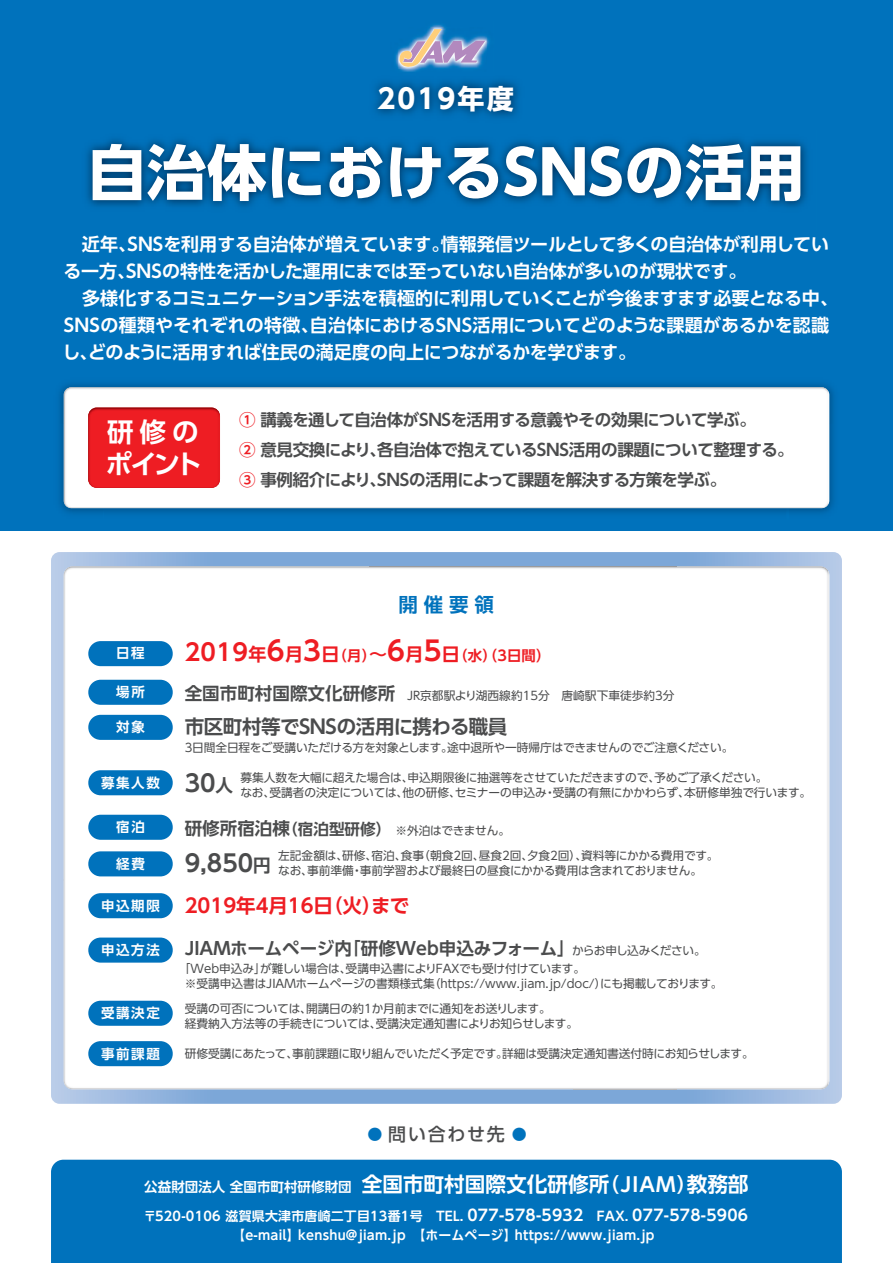
<style>
.page{position:relative;width:893px;height:1263px;background:#fff}
.page>*{position:absolute;margin:0;border:0;box-sizing:border-box;transform-origin:0 0}
.t1{font:700 60px "UD Shin Go Pro";color:#fff}
.t2{font:700 27px "UD Shin Go Pro";letter-spacing:.08em;color:#fff}
.t3{font:700 26.55px/32px "UD Shin Go Pro De";letter-spacing:-.05em;color:#fff}
.t4{font:700 19.5px "UD Shin Go Pro De";letter-spacing:-.02em;color:#4b4c4d}
.t5{font:700 19.5px "UD Shin Go Pro De";color:#ee1d23}
.t6{font:700 19.5px "UD Shin Go Pro De";color:#0072bc}
.t7{font:700 18px/27px "UD Shin Go Pro De";letter-spacing:-.005em;color:#fff}
.t8{font:500 18px "UD Shin Go Pro";letter-spacing:.1em;color:#4b4c4d}
.t9{font:700 17.55px "UD Shin Go Pro De";color:#4b4c4d}
.t10{font:700 16.5px/30px "UD Shin Go Pro De";letter-spacing:-.025em;color:#4b4c4d}
.t11{font:700 14.4px "UD Shin Go Pro De";color:#ee1d23}
.t12{font:700 13.5px "UD Shin Go Pro De";color:#fff}
.t13{font:700 13.5px "UD Shin Go Pro De";letter-spacing:.12em;color:#fff}
.t14{font:700 12.9px/19.2px "UD Shin Go Pro De";letter-spacing:.02em;color:#fff;text-align:center}
.t15{font:11.7px/15px "UD Shin Go Pro";letter-spacing:-.015em;color:#4b4c4d}
.s1{color:#ee1d23}
.s2{font-size:23.4px}
.s3{font-size:18px}
.s4{font-size:27px}
.s5{font-family:"UD Shin Go Pro De";font-weight:700;font-size:17.55px}
.s6{font-size:23.4px;color:#4b4c4d}
.s7{font-size:17.55px;color:#4b4c4d}
.s8{font-family:"UD Shin Go Pro De";font-weight:700;font-size:15.6px}
.s9{font-family:"UD Shin Go Pro";font-weight:400;font-size:11.7px}
.s10{font-size:15px;color:#0072bc}
.s11{font-size:20.7px}
.s12{font-size:19.8px}
.s13{font-size:15.45px}
</style>
<div class="page">
<div style="left:51px;top:1160px;width:791px;height:103px;background:#0072bc"></div>
<div style="left:0;top:0;width:893px;height:531px;background:#0072bc"></div>
<img style="left:395px;top:25px;width:94px;height:47px">
<img style="left:398px;top:28px;width:89px;height:40px">
<svg style="left:399px;top:29px;width:86px;height:39px"></svg>
<img style="left:86px;top:139px;width:721px;height:68px">
<svg style="left:51px;top:552px;width:791px;height:552px"></svg>
<img style="left:64px;top:566px;width:765px;height:523px">
<div style="left:88px;top:641px;width:85px;height:25px;background:#0072bc;border-radius:12px"></div>
<div style="left:88px;top:680px;width:85px;height:25px;background:#0072bc;border-radius:12px"></div>
<div style="left:88px;top:893px;width:85px;height:25px;background:#0072bc;border-radius:12px"></div>
<div style="left:88px;top:1041px;width:85px;height:25px;background:#0072bc;border-radius:12px"></div>
<div style="left:88px;top:715px;width:85px;height:25px;background:#0072bc;border-radius:12px"></div>
<div style="left:88px;top:851px;width:85px;height:25px;background:#0072bc;border-radius:12px"></div>
<div style="left:88px;top:815px;width:85px;height:25px;background:#0072bc;border-radius:12px"></div>
<div style="left:88px;top:937px;width:85px;height:26px;background:#0072bc;border-radius:12px"></div>
<div style="left:88px;top:1001px;width:85px;height:25px;background:#0072bc;border-radius:12px"></div>
<div style="left:88px;top:770px;width:85px;height:25px;background:#0072bc;border-radius:12px"></div>
<div style="left:59px;top:384px;width:775px;height:39px;background:#0065a8"></div>
<img style="left:59px;top:423px;width:45px;height:91px">
<img style="left:788px;top:423px;width:46px;height:91px">
<img style="left:104px;top:508px;width:684px;height:6px">
<div style="left:64px;top:387px;width:765px;height:121px;background:#fff"></div>
<div style="left:88px;top:408px;width:132px;height:80px;background:#ee1d23"></div>
<h2 class="t2" style="left:378px;top:76px;width:138px">2019年度</h2>
<h1 class="t1" style="left:87px;top:124px;width:719px">自治体におけるSNSの活用</h1>
<p class="t7" style="left:63px;top:230px;width:777px">　近年、SNSを利用する自治体が増えています。情報発信ツールとして多くの自治体が利用している一方、SNSの特性を活かした運用にまでは至っていない自治体が多いのが現状です。<br>　多様化するコミュニケーション手法を積極的に利用していくことが今後ますます必要となる中、SNSの種類やそれぞれの特徴、自治体におけるSNS活用についてどのような課題があるかを認識し、どのように活用すれば住民の満足度の向上につながるかを学びます。</p>
<h3 class="t3" style="left:105px;top:415px;width:98px">研修のポイント</h3>
<h3 class="t10" style="left:239px;top:404px;width:556px"><span class="s1">①</span> 講義を通して自治体がSNSを活用する意義やその効果について学ぶ。<br><span class="s1">②</span> 意見交換により、各自治体で抱えているSNS活用の課題について整理する。<br><span class="s1">③</span> 事例紹介により、SNSの活用によって課題を解決する方策を学ぶ。</h3>
<h3 class="t6" style="left:398px;top:589px;width:97px">開催要領</h3>
<p class="t13" style="left:116px;top:642px;width:30px">日程</p>
<p class="t11" style="left:185px;top:644px;width:367px"><span class="s2">2019</span><span class="s3">年</span><span class="s4">6</span><span class="s3">月</span><span class="s4">3</span><span class="s3">日</span>（月）<span class="s3">～</span><span class="s4">6</span><span class="s3">月</span><span class="s4">5</span><span class="s3">日</span>（水）（3日間）</p>
<p class="t13" style="left:116px;top:681px;width:30px">場所</p>
<p class="t15" style="left:185px;top:687px;width:491px"><span class="s5">全国市町村国際文化研修所</span>　JR京都駅より湖西線約15分　唐崎駅下車徒歩約3分</p>
<p class="t13" style="left:116px;top:716px;width:30px">対象</p>
<h3 class="t4" style="left:185px;top:711px;width:324px">市区町村等でSNSの活用に携わる職員</h3>
<p class="t15" style="left:185px;top:740px;width:550px">3日間全日程をご受講いただける方を対象とします。途中退所や一時帰庁はできませんのでご注意ください。</p>
<p class="t13" style="left:101px;top:771px;width:134px">募集人数 <span class="s6">30</span><span class="s7">人</span></p>
<p class="t15" style="left:240px;top:770px;width:572px">募集人数を大幅に超えた場合は、申込期限後に抽選等をさせていただきますので、予めご了承ください。<br>なお、受講者の決定については、他の研修、セミナーの申込み・受講の有無にかかわらず、本研修単独で行います。</p>
<p class="t13" style="left:116px;top:816px;width:30px">宿泊</p>
<p class="t15" style="left:185px;top:822px;width:327px"><span class="s5">研修所宿泊棟</span><span class="s8">（宿泊型研修）</span>　※外泊はできません。</p>
<p class="t15" style="left:278px;top:848px;width:442px">左記金額は、研修、宿泊、食事（朝食2回、昼食2回、夕食2回）、資料等にかかる費用です。</p>
<p class="t13" style="left:116px;top:852px;width:30px">経費</p>
<p class="t15" style="left:185px;top:863px;width:519px"><sup>9,850</sup><sup>円</sup> なお、事前準備・事前学習および最終日の昼食にかかる費用は含まれておりません。</p>
<p class="t13" style="left:101px;top:894px;width:60px">申込期限</p>
<h3 class="t5" style="left:185px;top:890px;width:226px">2019年4月16日（火）まで</h3>
<p class="t13" style="left:101px;top:939px;width:60px">申込方法</p>
<h3 class="t9" style="left:185px;top:934px;width:523px">JIAMホームページ内「研修Web申込みフォーム」<span class="s9">からお申し込みください。</span></h3>
<p class="t15" style="left:185px;top:960px;width:539px;text-indent:-6px">「Web申込み」が難しい場合は、受講申込書によりFAXでも受け付けています。<br>※受講申込書はJIAMホームページの書類様式集（https://www.jiam.jp/doc/）にも掲載しております。</p>
<p class="t13" style="left:101px;top:1002px;width:60px">受講決定</p>
<p class="t15" style="left:185px;top:1001px;width:395px">受講の可否については、開講日の約1か月前までに通知をお送りします。<br>経費納入方法等の手続きについては、受講決定通知書によりお知らせします。</p>
<p class="t13" style="left:101px;top:1043px;width:60px">事前課題</p>
<p class="t15" style="left:185px;top:1046px;width:570px">研修受講にあたって、事前課題に取り組んでいただく予定です。詳細は受講決定通知書送付時にお知らせします。</p>
<h3 class="t8" style="left:367px;top:1119px;width:161px"><span class="s10">●</span> 問い合わせ先 <span class="s10">●</span></h3>
<p class="t12" style="left:144px;top:1175px;width:606px">公益財団法人 全国市町村研修財団 <span class="s11">全国市町村国際文化研修所</span><span class="s12">（JIAM）</span><span class="s11">教務部</span></p>
<p class="t14" style="left:143px;top:1206px;width:606px">〒520-0106 滋賀県大津市唐崎二丁目13番1号　TEL. <span class="s13">077-578-5932</span>　FAX. <span class="s13">077-578-5906</span>【e-mail】kenshu@jiam.jp　【ホームページ】https://www.jiam.jp</p>
</div>
